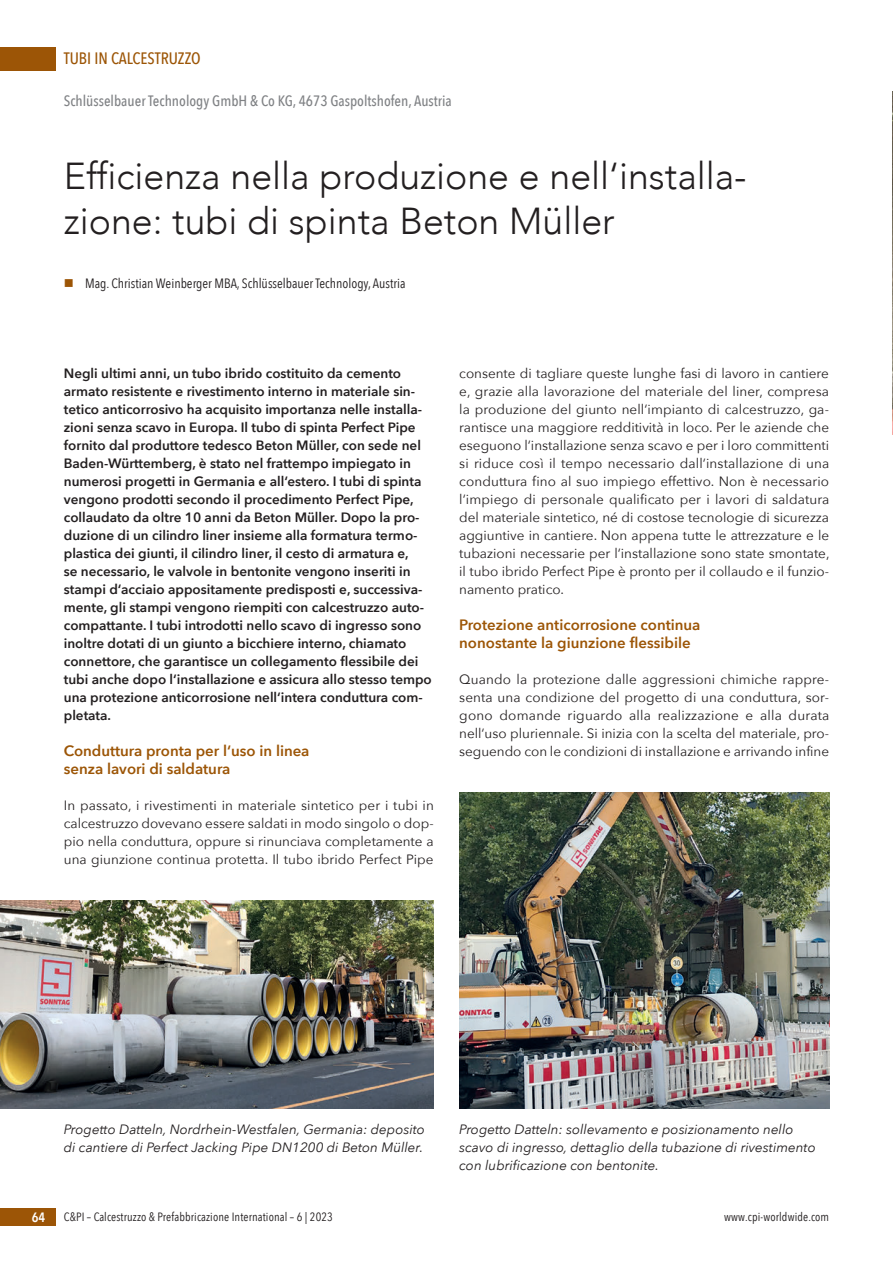
<style>
.page{position:relative;width:893px;height:1263px;background:#fff}
.page>*{position:absolute;margin:0;border:0;box-sizing:border-box;transform-origin:0 0}
.t1{font:300 37.5px/45px "Avenir";color:#231f20}
.t2{font:500 16.5px "Avenir Next Condensed";color:#9c5506}
.t3{font:600 15px/18px "Avenir Next";color:#9c5506}
.t4{font:500 15px "Avenir Next Condensed";color:#808285}
.t5{font:13.5px/18px "Avenir Next";color:#231f20;text-align:justify}
.t6{font:600 13.5px/18px "Avenir Next";color:#231f20}
.t7{font:italic 13.5px/18px "Avenir Next";color:#231f20}
.t8{font:13.5px "Avenir Next Condensed";color:#231f20}
.t9{font:600 13.5px "Avenir Next Condensed";color:#fff}
.t10{font:12px "Avenir Next Condensed";letter-spacing:.01em;color:#231f20}
.s1{color:#9c5506}
</style>
<div class="page">
<div style="left:0;top:47px;width:55px;height:23px;background:#9c5506"></div>
<div style="left:0;top:1208px;width:55px;height:18px;background:#9c5506"></div>
<img style="left:0;top:900px;width:434px;height:208px">
<img style="left:459px;top:793px;width:370px;height:315px">
<img style="left:892px;top:91px;width:1px;height:344px">
<p class="t2" style="left:64px;top:49px;width:138px">TUBI IN CALCESTRUZZO</p>
<p class="t4" style="left:64px;top:92px;width:389px">Schlüsselbauer Technology GmbH &amp; Co KG, 4673 Gaspoltshofen, Austria</p>
<h1 class="t1" style="left:64px;top:153px;width:684px">Efficienza nella produzione e nell‘installa&shy;zione: tubi di spinta Beton Müller</h1>
<p class="t8" style="left:64px;top:272px;width:343px"><span class="s1">■</span> Mag. Christian Weinberger MBA, Schlüsselbauer Technology, Austria</p>
<p class="t6" style="left:64px;top:364px;width:370px">Negli ultimi anni, un tubo ibrido costituito da cemento armato resistente e rivestimento interno in materiale sin&shy;tetico anticorrosivo ha acquisito importanza nelle installa&shy;zioni senza scavo in Europa. Il tubo di spinta Perfect Pipe fornito dal produttore tedesco Beton Müller, con sede nel Baden-Württemberg, è stato nel frattempo impiegato in numerosi progetti in Germania e all‘estero. I tubi di spinta vengono prodotti secondo il procedimento Perfect Pipe, collaudato da oltre 10 anni da Beton Müller. Dopo la pro&shy;duzione di un cilindro liner insieme alla formatura termo&shy;plastica dei giunti, il cilindro liner, il cesto di armatura e,<br>se necessario, le valvole in bentonite vengono inseriti in stampi d‘acciaio appositamente predisposti e, successiva&shy;mente, gli stampi vengono riempiti con calcestruzzo auto&shy;compattante. I tubi introdotti nello scavo di ingresso sono inoltre dotati di un giunto a bicchiere interno, chiamato connettore, che garantisce un collegamento flessibile dei tubi anche dopo l‘installazione e assicura allo stesso tempo una protezione anticorrosione nell‘intera conduttura com&shy;pletata.</p>
<p class="t3" style="left:64px;top:741px;width:247px">Conduttura pronta per l‘uso in linea senza lavori di saldatura</p>
<p class="t5" style="left:64px;top:796px;width:372px">In passato, i rivestimenti in materiale sintetico per i tubi in calcestruzzo dovevano essere saldati in modo singolo o dop&shy;pio nella conduttura, oppure si rinunciava completamente a una giunzione continua protetta. Il tubo ibrido Perfect Pipe</p>
<p class="t5" style="left:459px;top:364px;width:372px">consente di tagliare queste lunghe fasi di lavoro in cantiere e, grazie alla lavorazione del materiale del liner, compresa la produzione del giunto nell‘impianto di calcestruzzo, ga&shy;rantisce una maggiore redditività in loco. Per le aziende che eseguono l‘installazione senza scavo e per i loro committenti si riduce così il tempo necessario dall‘installazione di una conduttura fino al suo impiego effettivo. Non è necessario l‘impiego di personale qualificato per i lavori di saldatura del materiale sintetico, né di costose tecnologie di sicurezza aggiuntive in cantiere. Non appena tutte le attrezzature e le tubazioni necessarie per l‘installazione sono state smontate, il tubo ibrido Perfect Pipe è pronto per il collaudo e il funzio&shy;namento pratico.</p>
<p class="t3" style="left:459px;top:615px;width:243px">Protezione anticorrosione continua nonostante la giunzione flessibile</p>
<p class="t5" style="left:459px;top:670px;width:372px">Quando la protezione dalle aggressioni chimiche rappre&shy;senta una condizione del progetto di una conduttura, sor&shy;gono domande riguardo alla realizzazione e alla durata nell‘uso pluriennale. Si inizia con la scelta del materiale, pro&shy;seguendo con le condizioni di installazione e arrivando infine</p>
<p class="t7" style="left:64px;top:1120px;width:363px">Progetto Datteln, Nordrhein-Westfalen, Germania: deposito di cantiere di Perfect Jacking Pipe DN1200 di Beton Müller.</p>
<p class="t7" style="left:459px;top:1120px;width:358px">Progetto Datteln: sollevamento e posizionamento nello scavo di ingresso, dettaglio della tubazione di rivestimento con lubrificazione con bentonite.</p>
<p class="t9" style="left:32px;top:1206px;width:15px">64</p>
<p class="t10" style="left:64px;top:1207px;width:271px">C&amp;PI – Calcestruzzo &amp; Prefabbricazione International – 6 | 2023</p>
<p class="t10" style="left:724px;top:1207px;width:107px">www.cpi-worldwide.com</p>
</div>
